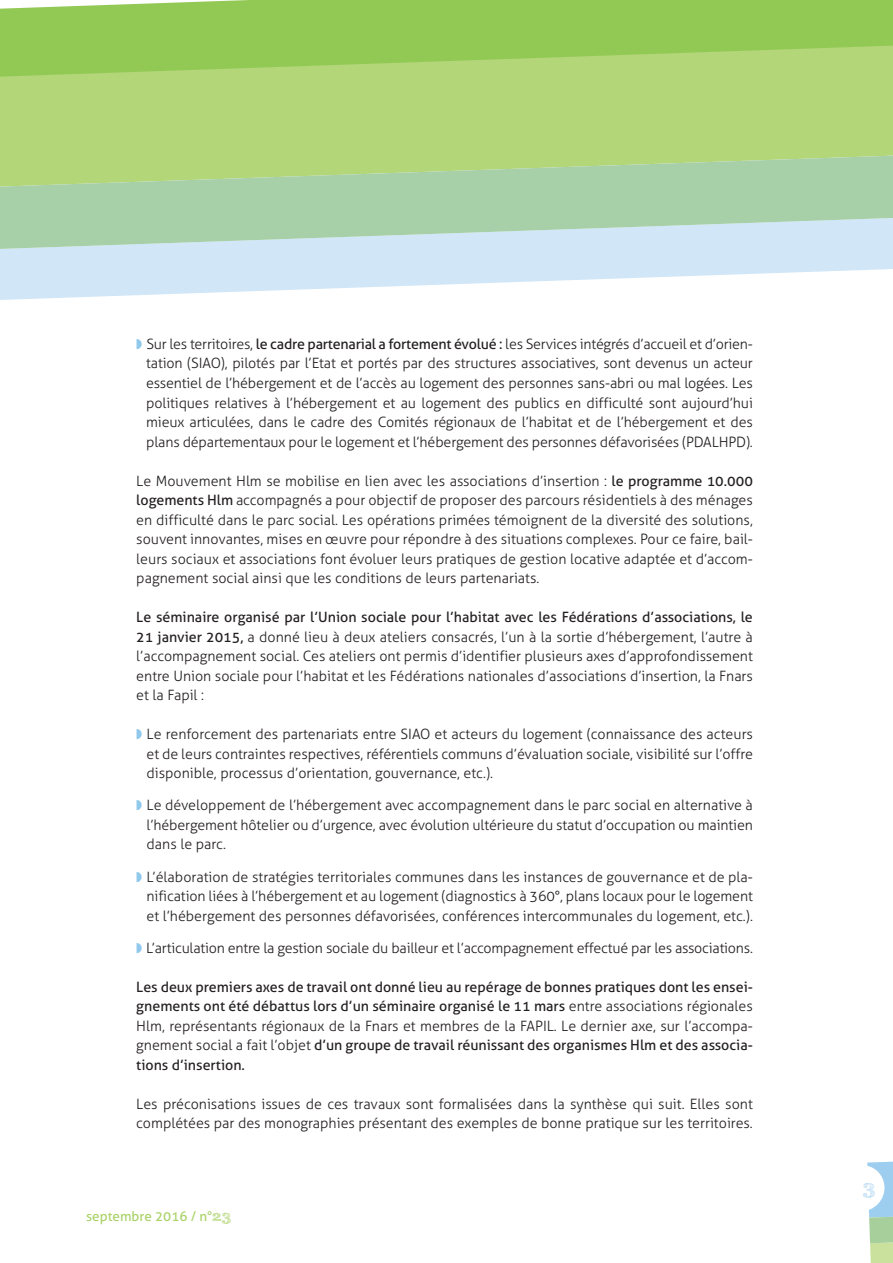
<style>
.page{position:relative;width:893px;height:1263px;background:#fff}
.page>*{position:absolute;margin:0;border:0;box-sizing:border-box;transform-origin:0 0}
.t1{font:700 20.25px "FFF Tusj";color:#b2d7f2}
.t2{font:300 14.25px/19.5px "Aller";color:#231f20;text-align:justify}
.t3{font:14.25px/19.5px "Aller";color:#231f20;text-align:justify}
.t4{font:13.5px "Aller";color:#aad268}
.s1{font-weight:400}
.s2{font-weight:300}
.s3{font-family:"FFF Tusj";font-weight:700;font-size:15px}
</style>
<div class="page">
<svg style="left:867px;top:1161px;width:26px;height:102px"></svg>
<div style="left:0;top:110px;width:893px;height:45px;background:#b2d678"></div>
<svg style="left:0;top:0;width:893px;height:110px;background:#a1cf66"></svg>
<svg style="left:0;top:282px;width:512px;height:18px"></svg>
<svg style="left:0;top:155px;width:893px;height:127px;background:#b9d9c0"></svg>
<p class="t2" style="left:146px;top:336px;width:608px">Sur les territoires, <span class="s1">le cadre partenarial a fortement évolué :</span> les Services intégrés d’accueil et d’orien&shy;tation (SIAO), pilotés par l’Etat et portés par des structures associatives, sont devenus un acteur essentiel de l’hébergement et de l’accès au logement des personnes sans-abri ou mal logées. Les politiques relatives à l’hébergement et au logement des publics en difficulté sont aujourd’hui mieux articulées, dans le cadre des Comités régionaux de l’habitat et de l’hébergement et des plans départementaux pour le logement et l’hébergement des personnes défavorisées (PDALHPD).</p>
<p class="t2" style="left:136px;top:472px;width:618px">Le Mouvement Hlm se mobilise en lien avec les associations d’insertion : <span class="s1">le programme 10.000 logements Hlm</span> accompagnés a pour objectif de proposer des parcours résidentiels à des ménages en difficulté dans le parc social. Les opérations primées témoignent de la diversité des solutions, souvent innovantes, mises en œuvre pour répondre à des situations complexes. Pour ce faire, bail&shy;leurs sociaux et associations font évoluer leurs pratiques de gestion locative adaptée et d’accom&shy;pagnement social ainsi que les conditions de leurs partenariats.</p>
<p class="t2" style="left:136px;top:609px;width:618px"><span class="s1">Le séminaire organisé par l’Union sociale pour l’habitat avec les Fédérations d’associations, le 21 janvier 2015,</span> a donné lieu à deux ateliers consacrés, l’un à la sortie d’hébergement, l’autre à l’accompagnement social. Ces ateliers ont permis d’identifier plusieurs axes d’approfondissement entre Union sociale pour l’habitat et les Fédérations nationales d’associations d’insertion, la Fnars et la Fapil :</p>
<p class="t2" style="left:147px;top:726px;width:608px">Le renforcement des partenariats entre SIAO et acteurs du logement (connaissance des acteurs et de leurs contraintes respectives, référentiels communs d’évaluation sociale, visibilité sur l’offre disponible, processus d’orientation, gouvernance, etc.).</p>
<p class="t2" style="left:147px;top:797px;width:608px">Le développement de l’hébergement avec accompagnement dans le parc social en alternative à l’hébergement hôtelier ou d’urgence, avec évolution ultérieure du statut d’occupation ou maintien dans le parc.</p>
<p class="t2" style="left:147px;top:868px;width:608px">L’élaboration de stratégies territoriales communes dans les instances de gouvernance et de pla&shy;nification liées à l’hébergement et au logement (diagnostics à 360°, plans locaux pour le logement et l’hébergement des personnes défavorisées, conférences intercommunales du logement, etc.).</p>
<p class="t2" style="left:146px;top:939px;width:608px">L’articulation entre la gestion sociale du bailleur et l’accompagnement effectué par les associations.</p>
<p class="t3" style="left:136px;top:978px;width:618px">Les deux premiers axes de travail ont donné lieu au repérage de bonnes pratiques dont les ensei&shy;gnements ont été débattus lors d’un séminaire organisé le 11 mars <span class="s2">entre associations régionales Hlm, représentants régionaux de la Fnars et membres de la FAPIL. Le dernier axe, sur l’accompa&shy;gnement social a fait l’objet</span> d’un groupe de travail réunissant des organismes Hlm et des associa&shy;tions d’insertion.</p>
<p class="t2" style="left:136px;top:1095px;width:618px">Les préconisations issues de ces travaux sont formalisées dans la synthèse qui suit. Elles sont complétées par des monographies présentant des exemples de bonne pratique sur les territoires.</p>
<p class="t4" style="left:86px;top:1211px;width:147px">septembre 2016 / n°<span class="s3">23</span></p>
<h1 class="t1" style="left:863px;top:1178px;width:14px">3</h1>
</div>
